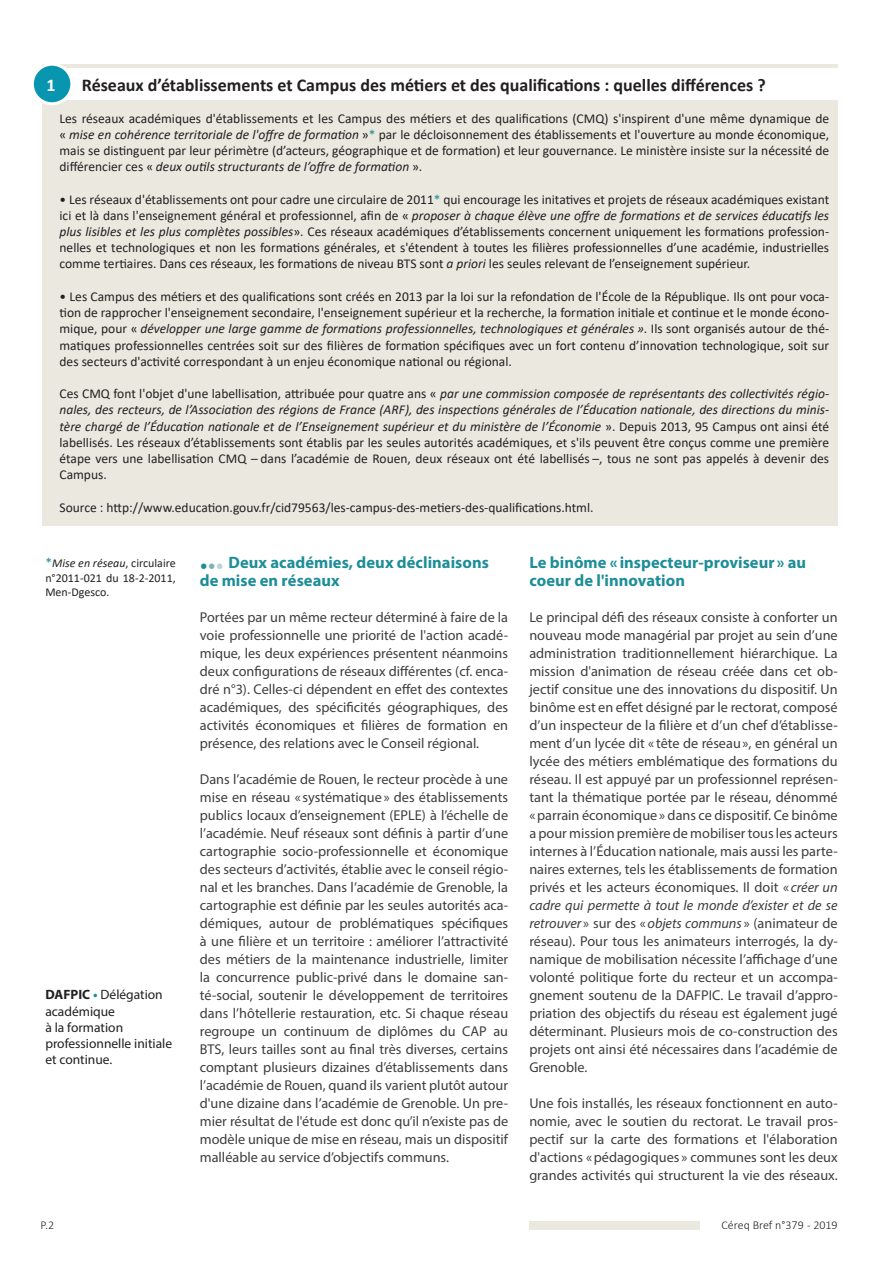
<style>
.page{position:relative;width:893px;height:1263px;background:#fff}
.page>*{position:absolute;margin:0;border:0;box-sizing:border-box;transform-origin:0 0}
.t1{font:700 condensed 21px "Minion Pro";color:#1d8e98}
.ENSAVOIRPLUS_TITRE{font:700 18px "Calibri";color:#231f20}
.TEXTEENCADRE{font:700 18px "Calibri";color:#fff}
.INTERTITRES{font:700 16.5px/18px "Myriad Pro";color:#1d8e98}
.TEXTE{font:14.25px/18px "Myriad Pro";color:#3e3e3f;text-align:justify}
.TEXTEENCADRE-2{font:13.5px/16.2px "Calibri";color:#231f20;text-align:justify}
.sources{font:13.5px/16.2px "Myriad Pro";color:#231f20}
.TEXTEENCADRE-3{font:12px/14.4px "Calibri";color:#231f20}
.TEXTEENCADRE-4{font:italic 12px "Calibri";color:#231f20}
.t2{font:300 12px "Calibri";color:#231f20}
.s1{font-style:italic}
.s2{color:#1d8e98}
.s3{font-style:normal;font-size:13.5px;color:#1d8e98}
.s4{font-style:normal}
.s5{color:#7eb1b9}
.s6{color:#bbd3d9}
.s7{font-weight:700}
.s8{font-weight:700;color:#1d8e98}
</style>
<div class="page">
<div style="left:529px;top:1221px;width:170px;height:8px;background:#ebe8e0"></div>
<div style="left:43px;top:64px;width:795px;height:461px;background:#ebe8e0"></div>
<div style="left:31px;top:68px;width:813px;height:32px;background:#fff"></div>
<div style="left:32px;top:64px;width:40px;height:40px;background:#0895b0;border-radius:50%"></div>
<div style="left:31px;top:63px;width:42px;height:42px;border:3px solid #fff;border-radius:50%"></div>
<p class="TEXTEENCADRE" style="left:47px;top:72px;width:11px">1</p>
<p class="ENSAVOIRPLUS_TITRE" style="left:82px;top:72px;width:685px">Réseaux d’établissements et Campus des métiers et des qualifications : quelles différences ?</p>
<p class="TEXTEENCADRE-2" style="left:60px;top:110px;width:771px">Les réseaux académiques d'établissements et les Campus des métiers et des qualifications (CMQ) s'inspirent d'une même dynamique de « <span class="s1">mise en cohérence territoriale de l'offre de formation</span> »<span class="s2">*</span> par le décloisonnement des établissements et l'ouverture au monde économique, mais se distinguent par leur périmètre (d’acteurs, géographique et de formation) et leur gouvernance. Le ministère insiste sur la nécessité de différencier ces « <span class="s1">deux outils structurants de l’offre de formation</span> ».</p>
<p class="TEXTEENCADRE-2" style="left:60px;top:191px;width:771px">• Les réseaux d'établissements ont pour cadre une circulaire de 2011<span class="s2">*</span> qui encourage les initatives et projets de réseaux académiques existant ici et là dans l'enseignement général et professionnel, afin de « <span class="s1">proposer à chaque élève une offre de formations et de services éducatifs les plus lisibles et les plus complètes possibles</span>». Ces réseaux académiques d’établissements concernent uniquement les formations profession&shy;nelles et technologiques et non les formations générales, et s'étendent à toutes les filières professionnelles d’une académie, industrielles comme tertiaires. Dans ces réseaux, les formations de niveau BTS sont <span class="s1">a priori</span> les seules relevant de l’enseignement supérieur.</p>
<p class="TEXTEENCADRE-2" style="left:60px;top:288px;width:771px">• Les Campus des métiers et des qualifications sont créés en 2013 par la loi sur la refondation de l'École de la République. Ils ont pour voca&shy;tion de rapprocher l'enseignement secondaire, l'enseignement supérieur et la recherche, la formation initiale et continue et le monde écono&shy;mique, pour « <span class="s1">développer une large gamme de formations professionnelles, technologiques et générales »</span>. Ils sont organisés autour de thé&shy;matiques professionnelles centrées soit sur des filières de formation spécifiques avec un fort contenu d’innovation technologique, soit sur des secteurs d'activité correspondant à un enjeu économique national ou régional.</p>
<p class="TEXTEENCADRE-2" style="left:60px;top:385px;width:771px">Ces CMQ font l'objet d'une labellisation, attribuée pour quatre ans « <span class="s1">par une commission composée de représentants des collectivités régio&shy;nales, des recteurs, de l’Association des régions de France (ARF), des inspections générales de l’Éducation nationale, des directions du minis&shy;tère chargé de l’Éducation nationale et de l’Enseignement supérieur et du ministère de l’Économie</span> ». Depuis 2013, 95 Campus ont ainsi été labellisés. Les réseaux d’établissements sont établis par les seules autorités académiques, et s'ils peuvent être conçus comme une première étape vers une labellisation CMQ – dans l’académie de Rouen, deux réseaux ont été labellisés –, tous ne sont pas appelés à devenir des Campus.</p>
<p class="TEXTEENCADRE-2" style="left:60px;top:499px;width:535px">Source : http://www.education.gouv.fr/cid79563/les-campus-des-metiers-des-qualifications.html.</p>
<p class="INTERTITRES" style="left:200px;top:553px;width:290px;text-indent:29px">Deux académies, deux déclinaisons de mise en réseaux</p>
<p class="TEXTE" style="left:200px;top:608px;width:310px">Portées par un même recteur déterminé à faire de la voie professionnelle une priorité de l'action acadé&shy;mique, les deux expériences présentent néanmoins deux configurations de réseaux différentes (cf. enca&shy;dré n°3). Celles-ci dépendent en effet des contextes académiques, des spécificités géographiques, des activités économiques et filières de formation en présence, des relations avec le Conseil régional.</p>
<p class="TEXTE" style="left:200px;top:770px;width:310px">Dans l’académie de Rouen, le recteur procède à une mise en réseau « systématique» des établissements publics locaux d’enseignement (EPLE) à l’échelle de l’académie. Neuf réseaux sont définis à partir d’une cartographie socio-professionnelle et économique des secteurs d’activités, établie avec le conseil régio&shy;nal et les branches. Dans l’académie de Grenoble, la cartographie est définie par les seules autorités aca&shy;démiques, autour de problématiques spécifiques à une filière et un territoire : améliorer l’attractivité des métiers de la maintenance industrielle, limiter la concurrence public-privé dans le domaine san&shy;té-social, soutenir le développement de territoires dans l’hôtellerie restauration, etc. Si chaque réseau regroupe un continuum de diplômes du CAP au BTS, leurs tailles sont au final très diverses, certains comptant plusieurs dizaines d’établissements dans l’académie de Rouen, quand ils varient plutôt autour d'une dizaine dans l’académie de Grenoble. Un pre&shy;mier résultat de l'étude est donc qu’il n’existe pas de modèle unique de mise en réseau, mais un dispositif malléable au service d’objectifs communs.</p>
<p class="TEXTEENCADRE-4" style="left:45px;top:555px;width:132px"><span class="s3">*</span>Mise en réseau<span class="s4">, circulaire</span></p>
<p class="t1" style="left:200px;top:549px;width:26px">•<span class="s5">•</span><span class="s6">•</span></p>
<p class="TEXTEENCADRE-3" style="left:45px;top:570px;width:132px">n°2011-021 du 18-2-2011,<br>Men-Dgesco.</p>
<p class="sources" style="left:45px;top:986px;width:128px"><span class="s7">DAFPIC</span> <span class="s8">•</span> Délégation académique<br>à la formation professionnelle initiale et continue.</p>
<p class="INTERTITRES" style="left:529px;top:553px;width:278px">Le binôme « inspecteur-proviseur » au coeur de l'innovation</p>
<p class="TEXTE" style="left:529px;top:608px;width:310px">Le principal défi des réseaux consiste à conforter un nouveau mode managérial par projet au sein d’une administration traditionnellement hiérarchique. La mission d'animation de réseau créée dans cet ob&shy;jectif consitue une des innovations du dispositif. Un binôme est en effet désigné par le rectorat, composé d’un inspecteur de la filière et d’un chef d’établisse&shy;ment d’un lycée dit « tête de réseau», en général un lycée des métiers emblématique des formations du réseau. Il est appuyé par un professionnel représen&shy;tant la thématique portée par le réseau, dénommé «parrain économique» dans ce dispositif. Ce binôme a pour mission première de mobiliser tous les acteurs internes à l’Éducation nationale, mais aussi les parte&shy;naires externes, tels les établissements de formation privés et les acteurs économiques. Il doit « <span class="s1">créer un cadre qui permette à tout le monde d’exister et de se retrouver</span> » sur des «<span class="s1">objets communs</span> » (animateur de réseau). Pour tous les animateurs interrogés, la dy&shy;namique de mobilisation nécessite l’affichage d’une volonté politique forte du recteur et un accompa&shy;gnement soutenu de la DAFPIC. Le travail d’appro&shy;priation des objectifs du réseau est également jugé déterminant. Plusieurs mois de co-construction des projets ont ainsi été nécessaires dans l’académie de Grenoble.</p>
<p class="TEXTE" style="left:529px;top:1094px;width:310px">Une fois installés, les réseaux fonctionnent en auto&shy;nomie, avec le soutien du rectorat. Le travail pros&shy;pectif sur la carte des formations et l'élaboration d'actions «pédagogiques » communes sont les deux grandes activités qui structurent la vie des réseaux.</p>
<p class="t2" style="left:41px;top:1217px;width:15px">P.2</p>
<p class="t2" style="left:721px;top:1217px;width:118px">Céreq Bref n°379 - 2019</p>
</div>
